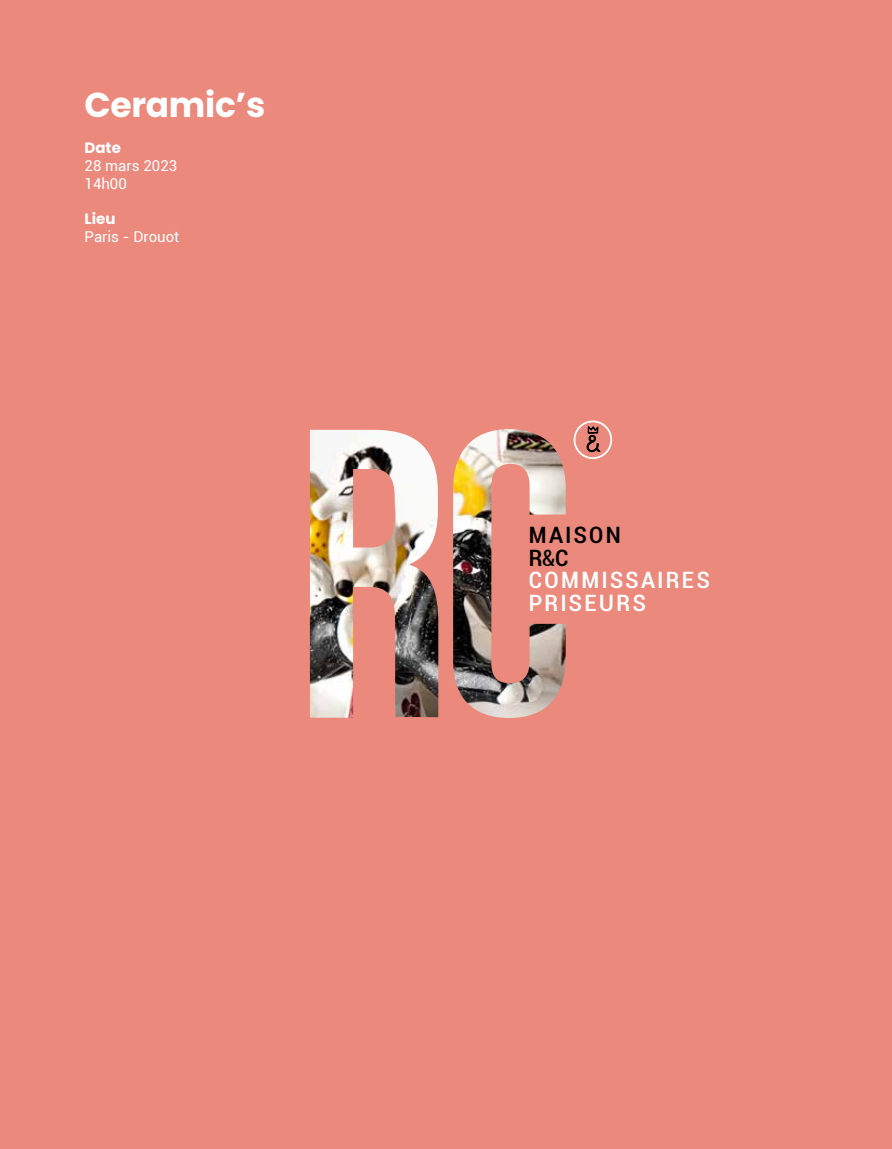
<style>
.page{position:relative;width:892px;height:1149px;background:#fff}
.page>*{position:absolute;margin:0;border:0;box-sizing:border-box;transform-origin:0 0}
.t1{font:700 34.5px "Poppins";letter-spacing:-.01em;color:#fff}
.t2{font:condensed 28.5px/22.8px "Roboto";letter-spacing:.06em;color:#fff}
.t3{font:15px/18px "Roboto";color:#fff}
.t4{font:700 15px "Poppins";color:#fff}
.s1{color:#000}
.s2{font-size:22.5px;color:#000}
</style>
<div class="page">
<div style="left:0;top:0;width:891px;height:1148px;background:#eb897d"></div>
<div style="left:573px;top:420px;width:38px;height:39px;border:2px solid #fff;border-radius:50%"></div>
<svg style="left:586px;top:420px;width:14px;height:32px"></svg>
<img style="left:310px;top:429px;width:255px;height:288px">
<p class="t1" style="left:84px;top:81px;width:182px">Ceramic’s</p>
<p class="t4" style="left:84px;top:137px;width:38px">Date</p>
<p class="t3" style="left:84px;top:157px;width:94px">28 mars 2023<br>14h00</p>
<p class="t4" style="left:84px;top:208px;width:32px">Lieu</p>
<p class="t3" style="left:84px;top:228px;width:96px">Paris - Drouot</p>
<p class="t2" style="left:528px;top:521px;width:183px"><span class="s1">MAISON<br>R</span><span class="s2">&amp;</span><span class="s1">C<br></span>COMMISSAIRES<br>PRISEURS</p>
</div>
